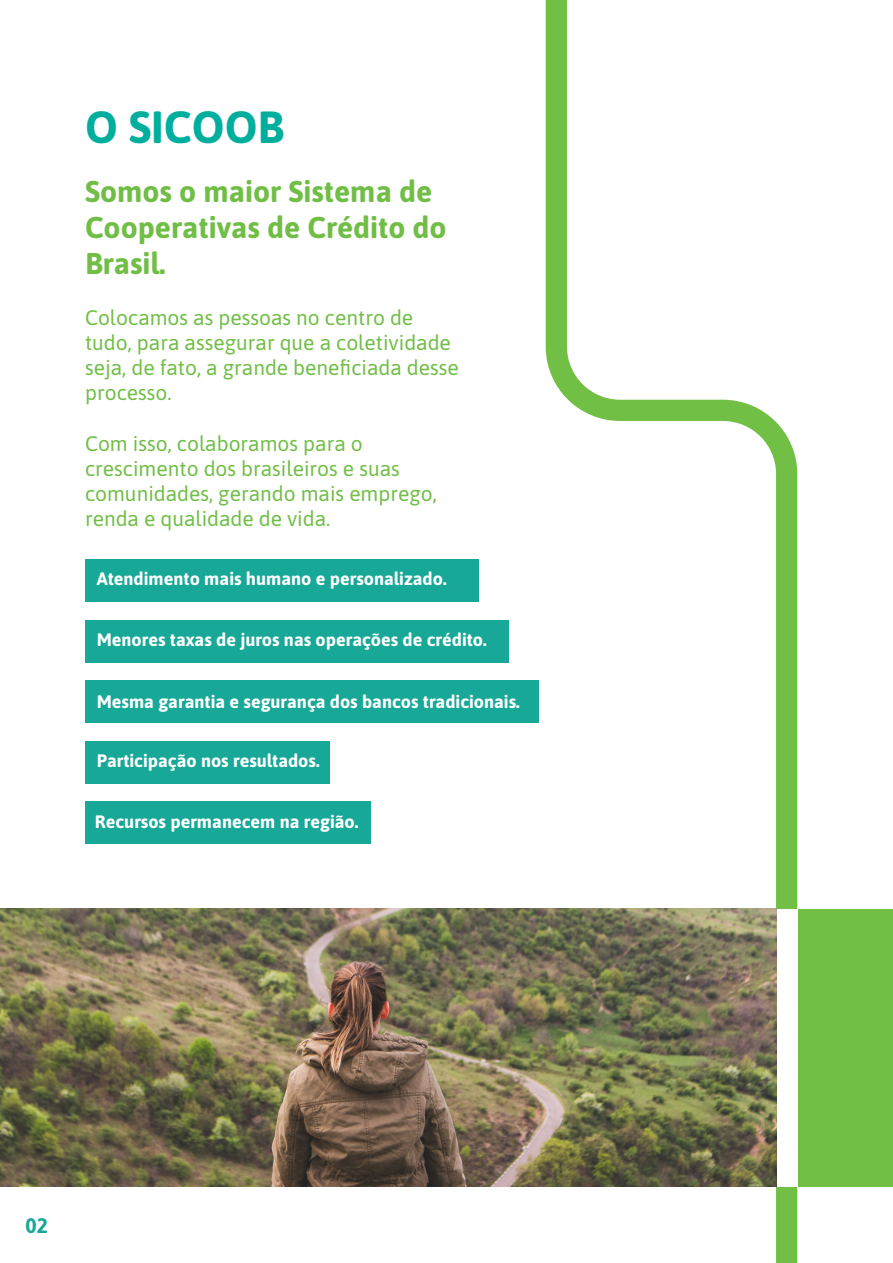
<style>
.page{position:relative;width:893px;height:1263px;background:#fff}
.page>*{position:absolute;margin:0;border:0;box-sizing:border-box;transform-origin:0 0}
.t1{font:700 45px "Asap";color:#00ae9d}
.t2{font:700 30px/36px "Asap";color:#70be46}
.t3{font:21px/25.2px "Asap";color:#70be46}
.t4{font:700 21px "Asap";color:#18a898}
.t5{font:700 18px "Asap";color:#fff}
</style>
<div class="page">
<svg style="left:535px;top:0;width:273px;height:1263px"></svg>
<div style="left:797px;top:909px;width:96px;height:277px;background:#71bf44"></div>
<div style="left:776px;top:909px;width:21px;height:277px;background:#fff"></div>
<img style="left:0;top:909px;width:776px;height:277px">
<div style="left:85px;top:559px;width:394px;height:43px;background:#18a898"></div>
<div style="left:85px;top:620px;width:424px;height:42px;background:#18a898"></div>
<div style="left:85px;top:680px;width:453px;height:43px;background:#18a898"></div>
<div style="left:85px;top:741px;width:245px;height:42px;background:#18a898"></div>
<div style="left:85px;top:801px;width:285px;height:43px;background:#18a898"></div>
<h1 class="t1" style="left:85px;top:95px;width:201px">O SICOOB</h1>
<h2 class="t2" style="left:85px;top:172px;width:363px">Somos o maior Sistema de<br>Cooperativas de Crédito do<br>Brasil.</h2>
<p class="t3" style="left:85px;top:304px;width:375px">Colocamos as pessoas no centro de tudo, para assegurar que a coletividade seja, de fato, a grande beneficiada desse processo.</p>
<p class="t3" style="left:85px;top:430px;width:354px">Com isso, colaboramos para o crescimento dos brasileiros e suas comunidades, gerando mais emprego, renda e qualidade de vida.</p>
<p class="t5" style="left:97px;top:566px;width:351px">Atendimento mais humano e personalizado.</p>
<p class="t5" style="left:97px;top:627px;width:392px">Menores taxas de juros nas operações de crédito.</p>
<p class="t5" style="left:97px;top:689px;width:424px">Mesma garantia e segurança dos bancos tradicionais.</p>
<p class="t5" style="left:97px;top:748px;width:224px">Participação nos resultados.</p>
<p class="t5" style="left:95px;top:808px;width:265px">Recursos permanecem na região.</p>
<p class="t4" style="left:26px;top:1210px;width:24px">02</p>
</div>
